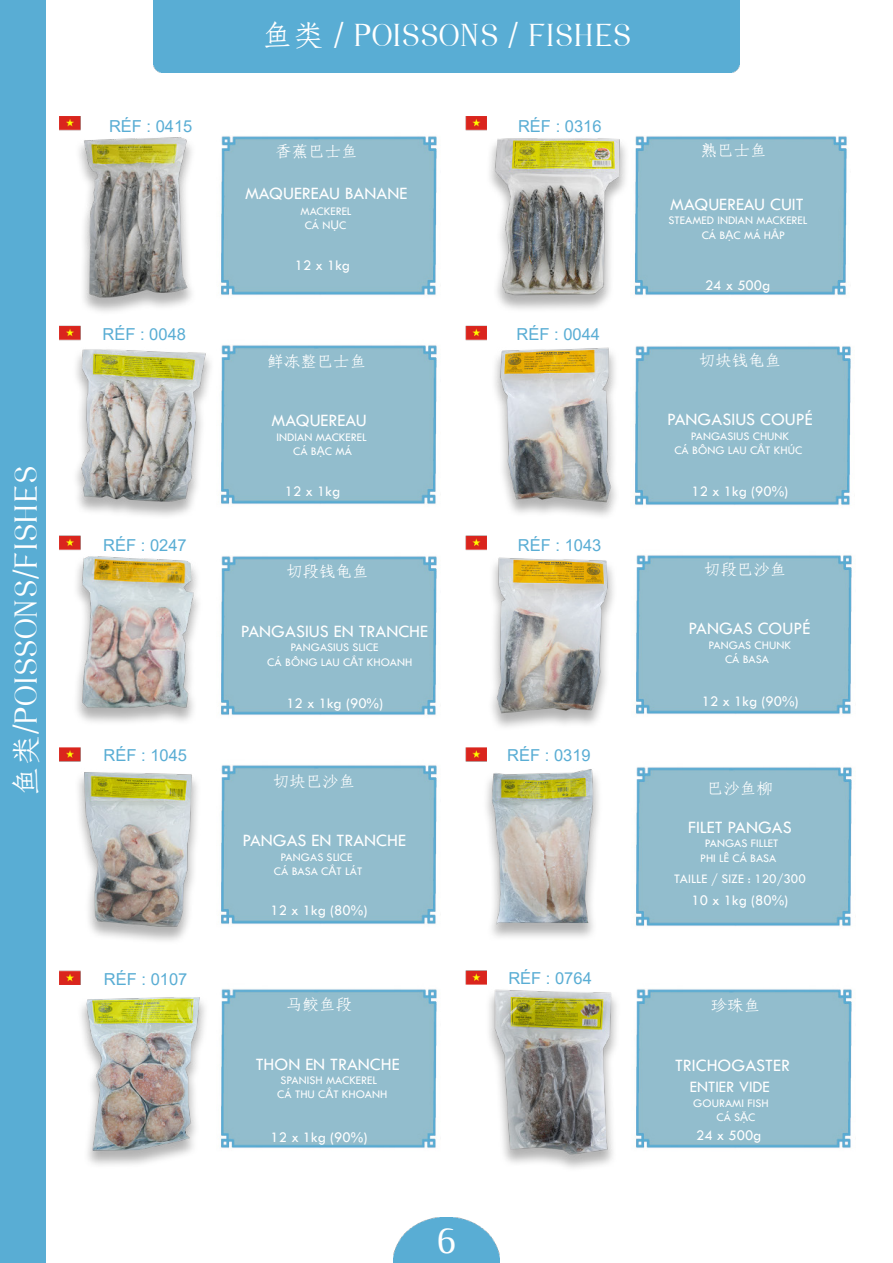
<style>
.page{position:relative;width:893px;height:1263px;background:#fff}
.page>*{position:absolute;margin:0;border:0;box-sizing:border-box;transform-origin:0 0}
.t1{font:36px "Philosopher";color:#fff}
.t2{font:31.5px "S Jfangsong";color:#fff}
.t3{font:18px "Tw Cen";color:#fff}
.t4{font:16.5px "Arial";color:#59add4}
.t5{font:16.5px "S Jfangsong";color:#fff}
.t6{font:16.5px "Tw Cen";color:#fff}
.t7{font:15px "Tw Cen";color:#fff}
.t8{font:13.5px "Tw Cen";color:#fff}
.t9{font:12px/14.4px "Tw Cen";color:#fff;text-align:center}
.s1{font-family:"Arial"}
</style>
<div class="page">
<div style="left:153px;top:0;width:587px;height:72px;background:#59add4"></div>
<img style="left:394px;top:1218px;width:105px;height:45px">
<div style="left:0;top:0;width:45px;height:1263px;background:#59add4"></div>
<img style="left:635px;top:767px;width:217px;height:160px">
<img style="left:635px;top:555px;width:217px;height:160px">
<img style="left:634px;top:346px;width:217px;height:160px">
<img style="left:635px;top:989px;width:217px;height:160px">
<img style="left:634px;top:136px;width:213px;height:159px">
<img style="left:70px;top:136px;width:556px;height:1032px">
<img style="left:486px;top:555px;width:134px;height:178px">
<h2 class="t2" style="left:7px;top:797px;width:333px;rotate:-90deg">鱼类/POISSONS/FISHES</h2>
<h2 class="t2" style="left:261px;top:16px;width:372px">鱼类 / POISSONS / FISHES</h2>
<h3 class="t4" style="left:109px;top:115px;width:85px">RÉF : 0415</h3>
<h3 class="t4" style="left:518px;top:115px;width:85px">RÉF : 0316</h3>
<h3 class="t5" style="left:275px;top:142px;width:84px">香蕉巴士鱼</h3>
<h3 class="t3" style="left:245px;top:182px;width:164px">MAQUEREAU BANANE</h3>
<p class="t9" style="left:300px;top:204px;width:53px">MACKEREL<br>CÁ N<span class="s1">Ụ</span>C</p>
<p class="t7" style="left:295px;top:256px;width:57px">12 x 1kg</p>
<h3 class="t4" style="left:103px;top:323px;width:85px">RÉF : 0048</h3>
<h3 class="t4" style="left:517px;top:323px;width:85px">RÉF : 0044</h3>
<h3 class="t5" style="left:267px;top:351px;width:100px">鲜冻整巴士鱼</h3>
<h3 class="t3" style="left:272px;top:410px;width:96px">MAQUEREAU</h3>
<p class="t9" style="left:277px;top:430px;width:92px">INDIAN MACKEREL<br>CÁ B<span class="s1">Ạ</span>C MÁ</p>
<p class="t7" style="left:285px;top:482px;width:57px">12 x 1kg</p>
<h3 class="t4" style="left:103px;top:534px;width:85px">RÉF : 0247</h3>
<h3 class="t4" style="left:518px;top:534px;width:85px">RÉF : 1043</h3>
<h3 class="t5" style="left:286px;top:562px;width:84px">切段钱龟鱼</h3>
<h3 class="t3" style="left:241px;top:620px;width:189px">PANGASIUS EN TRANCHE</h3>
<p class="t9" style="left:267px;top:640px;width:146px;text-align:left;text-indent:23px">PANGASIUS SLICE<br>CÁ BÔNG LAU C<span class="s1">Ắ</span>T KHOANH</p>
<p class="t7" style="left:286px;top:694px;width:98px">12 x 1kg (90%)</p>
<h3 class="t4" style="left:104px;top:744px;width:85px">RÉF : 1045</h3>
<h3 class="t4" style="left:507px;top:744px;width:85px">RÉF : 0319</h3>
<h3 class="t5" style="left:273px;top:771px;width:84px">切块巴沙鱼</h3>
<h3 class="t3" style="left:242px;top:830px;width:165px">PANGAS EN TRANCHE</h3>
<p class="t9" style="left:274px;top:849px;width:90px">PANGAS SLICE<br>CÁ BASA C<span class="s1">Ắ</span>T LÁT</p>
<p class="t7" style="left:271px;top:901px;width:98px">12 x 1kg (80%)</p>
<h3 class="t4" style="left:104px;top:968px;width:85px">RÉF : 0107</h3>
<h3 class="t4" style="left:508px;top:967px;width:85px">RÉF : 0764</h3>
<h3 class="t5" style="left:286px;top:995px;width:67px">马鲛鱼段</h3>
<h3 class="t3" style="left:256px;top:1053px;width:145px">THON EN TRANCHE</h3>
<p class="t9" style="left:277px;top:1073px;width:112px;text-align:left">SPANISH MACKEREL<br>CÁ THU C<span class="s1">Ắ</span>T KHOANH</p>
<p class="t7" style="left:271px;top:1128px;width:98px">12 x 1kg (90%)</p>
<h1 class="t1" style="left:437px;top:1217px;width:21px">6</h1>
<h3 class="t5" style="left:701px;top:140px;width:67px">熟巴士鱼</h3>
<h3 class="t3" style="left:670px;top:193px;width:135px">MAQUEREAU CUIT</h3>
<p class="t9" style="left:702px;top:213px;width:107px;text-align:left;text-indent:-33px">STEAMED INDIAN MACKEREL<br>CÁ B<span class="s1">Ạ</span>C MÁ H<span class="s1">Ấ</span>P</p>
<p class="t7" style="left:705px;top:276px;width:67px">24 x 500g</p>
<h3 class="t5" style="left:699px;top:350px;width:84px">切块钱龟鱼</h3>
<h3 class="t3" style="left:667px;top:409px;width:147px">PANGASIUS COUPÉ</h3>
<p class="t9" style="left:674px;top:429px;width:129px">PANGASIUS CHUNK<br>CÁ BÔNG LAU C<span class="s1">Ắ</span>T KHÚC</p>
<p class="t7" style="left:691px;top:482px;width:98px">12 x 1kg (90%)</p>
<h3 class="t5" style="left:704px;top:559px;width:84px">切段巴沙鱼</h3>
<h3 class="t3" style="left:688px;top:618px;width:123px">PANGAS COUPÉ</h3>
<p class="t9" style="left:708px;top:637px;width:84px">PANGAS CHUNK<br>CÁ BASA</p>
<p class="t7" style="left:702px;top:692px;width:98px">12 x 1kg (90%)</p>
<h3 class="t5" style="left:707px;top:778px;width:67px">巴沙鱼柳</h3>
<h3 class="t3" style="left:688px;top:816px;width:105px">FILET PANGAS</h3>
<p class="t9" style="left:700px;top:836px;width:80px">PANGAS FILLET<br>PHI LÊ CÁ BASA</p>
<p class="t8" style="left:674px;top:870px;width:133px">TAILLE / SIZE : 120/300</p>
<p class="t7" style="left:691px;top:891px;width:98px">10 x 1kg (80%)</p>
<h3 class="t5" style="left:711px;top:995px;width:51px">珍珠鱼</h3>
<h3 class="t3" style="left:675px;top:1054px;width:116px">TRICHOGASTER</h3>
<h3 class="t6" style="left:690px;top:1077px;width:81px">ENTIER VIDE</h3>
<p class="t9" style="left:716px;top:1095px;width:54px;text-align:left;text-indent:-23px">GOURAMI FISH<br>CÁ S<span class="s1">Ặ</span>C</p>
<p class="t7" style="left:696px;top:1127px;width:67px">24 x 500g</p>
</div>
